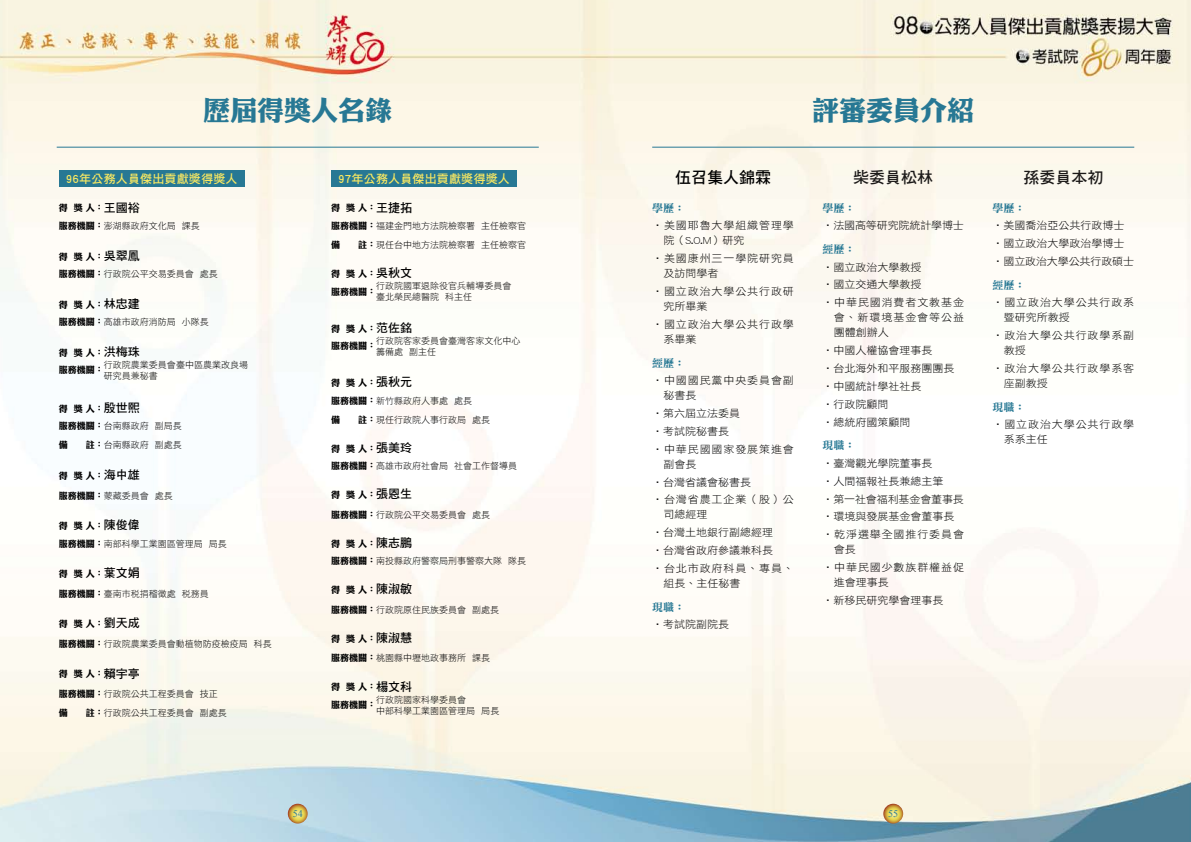
<style>
.page{position:relative;width:1191px;height:842px;background:#fff}
.page>*{position:absolute;margin:0;border:0;box-sizing:border-box;transform-origin:0 0}
.t1{font:27px "DF Li King Hei Std W8";color:#277894}
.t2{font:16px "DF Hei Std W7";color:#1b1918}
.t3{font:16px "DF Hei Std W7";color:#000}
.t4{font:12px "DF Hei Std W7";letter-spacing:.015em;color:#fbe961}
.t5{font:11px "DF Li Song Std W7";color:#277894}
.t6{font:10.4px/17.8px "DF Hei Std W3";color:#000;scale:1.05 1}
.t7{font:10.4px/15px "DF Hei Std W3";letter-spacing:.08em;color:#000;scale:1.05 1}
.t8{font:10.4px/15px "DF Hei Std W3";letter-spacing:.085em;color:#000;scale:1.05 1}
.t9{font:10px "Times New Roman";color:#277894}
.t10{font:9px/19px "DF Hei Std W3";color:#000}
.t11{font:9px/17.5px "DF Li King Hei Std W8";color:#000}
.s1{font-family:"DF Hei Std W7";font-size:12px}
.s2{font-family:"DF Li King Hei Std W8"}
</style>
<div class="page">
<img style="left:0;top:0;width:1191px;height:842px">
<svg style="left:288px;top:804px;width:20px;height:19px"></svg>
<svg style="left:883px;top:804px;width:20px;height:19px"></svg>
<div style="left:59px;top:171px;width:186px;height:16px;background:#277894"></div>
<div style="left:331px;top:171px;width:186px;height:16px;background:#277894"></div>
<hr style="left:57px;top:147px;width:482px;height:1px;background:#277894">
<hr style="left:652px;top:147px;width:482px;height:1px;background:#277894">
<h1 class="t1" style="left:203px;top:96px;width:191px">歷屆得獎人名錄</h1>
<h1 class="t1" style="left:812px;top:96px;width:163px">評審委員介紹</h1>
<h3 class="t4" style="left:66px;top:172px;width:173px">96年公務人員傑出貢獻獎得獎人</h3>
<h3 class="t4" style="left:338px;top:172px;width:173px">97年公務人員傑出貢獻獎得獎人</h3>
<h2 class="t2" style="left:853px;top:169px;width:81px">柴委員松林</h2>
<p class="t5" style="left:822px;top:202px;width:34px">學歷：</p>
<p class="t6" style="left:822px;top:216px;width:136px">‧法國高等研究院統計學博士</p>
<p class="t5" style="left:822px;top:243px;width:34px">經歷：</p>
<p class="t6" style="left:822px;top:258px;width:136px">‧國立政治大學教授<br>‧國立交通大學教授<br>‧中華民國消費者文教基金</p>
<p class="t8" style="left:833px;top:310px;width:126px">會、新環境基金會等公益團體創辦人</p>
<p class="t6" style="left:822px;top:341px;width:127px">‧中國人權協會理事長<br>‧台北海外和平服務團團長‧中國統計學社社長<br>‧行政院顧問<br>‧總統府國策顧問</p>
<p class="t5" style="left:822px;top:439px;width:34px">現職：</p>
<p class="t6" style="left:822px;top:454px;width:136px">‧臺灣觀光學院董事長<br>‧人間福報社長兼總主筆<br>‧第一社會福利基金會董事長‧環境與發展基金會董事長‧乾淨選舉全國推行委員會</p>
<p class="t7" style="left:822px;top:540px;width:136px;line-height:17.8px;text-indent:11px">會長<br>‧中華民國少數族群權益促</p>
<p class="t6" style="left:822px;top:573px;width:117px;text-indent:11px">進會理事長<br>‧新移民研究學會理事長</p>
<h2 class="t3" style="left:675px;top:169px;width:97px">伍召集人錦霖</h2>
<p class="t5" style="left:652px;top:202px;width:34px">學歷：</p>
<p class="t7" style="left:663px;top:218px;width:126px;text-indent:-11px">‧美國耶魯大學組織管理學院（S.O.M）研究</p>
<p class="t7" style="left:663px;top:251px;width:126px;text-indent:-11px">‧美國康州三一學院研究員及訪問學者</p>
<p class="t7" style="left:663px;top:284px;width:126px;text-indent:-11px">‧國立政治大學公共行政研究所畢業</p>
<p class="t7" style="left:663px;top:316px;width:126px;text-indent:-11px">‧國立政治大學公共行政學系畢業</p>
<p class="t5" style="left:652px;top:357px;width:34px">經歷：</p>
<p class="t7" style="left:663px;top:373px;width:126px;text-indent:-11px">‧中國國民黨中央委員會副秘書長</p>
<p class="t6" style="left:652px;top:404px;width:136px">‧第六屆立法委員<br>‧考試院秘書長<br>‧中華民國國家發展策進會</p>
<p class="t6" style="left:652px;top:455px;width:136px;text-indent:11px">副會長<br>‧台灣省議會秘書長<br>‧台灣省農工企業（股）公</p>
<p class="t6" style="left:652px;top:505px;width:136px;text-indent:11px">司總經理<br>‧台灣土地銀行副總經理<br>‧台灣省政府參議兼科長<br>‧台北市政府科員、專員、</p>
<p class="t6" style="left:663px;top:574px;width:75px">組長、主任秘書</p>
<p class="t5" style="left:652px;top:601px;width:34px">現職：</p>
<p class="t6" style="left:652px;top:615px;width:75px">‧考試院副院長</p>
<p class="t11" style="left:331px;top:199px;width:82px">得 獎 人：<span class="s1">王捷拓</span></p>
<p class="t10" style="left:331px;top:216px;width:196px"><span class="s2">服務機關：</span>福建金門地方法院檢察署 主任檢察官<span class="s2">備　　註：</span>現任台中地方法院檢察署 主任檢察官</p>
<p class="t11" style="left:59px;top:199px;width:82px">得 獎 人：<span class="s1">王國裕</span></p>
<p class="t10" style="left:59px;top:216px;width:142px"><span class="s2">服務機關：</span>澎湖縣政府文化局 課長</p>
<p class="t11" style="left:59px;top:247px;width:82px">得 獎 人：<span class="s1">吳翠鳳</span></p>
<p class="t10" style="left:59px;top:264px;width:160px"><span class="s2">服務機關：</span>行政院公平交易委員會 處長</p>
<p class="t11" style="left:331px;top:265px;width:82px">得 獎 人：<span class="s1">吳秋文</span>服務機關：</p>
<p class="t10" style="left:376px;top:281px;width:136px;line-height:11px">行政院國軍退除役官兵輔導委員會臺北榮民總醫院 科主任</p>
<p class="t11" style="left:59px;top:296px;width:82px">得 獎 人：<span class="s1">林忠建</span></p>
<p class="t10" style="left:59px;top:312px;width:151px"><span class="s2">服務機關：</span>高雄市政府消防局 小隊長</p>
<p class="t11" style="left:331px;top:319px;width:82px">得 獎 人：<span class="s1">范佐銘</span>服務機關：</p>
<p class="t10" style="left:376px;top:335px;width:145px;line-height:11px">行政院客家委員會臺灣客家文化中心籌備處 副主任</p>
<p class="t11" style="left:59px;top:344px;width:82px">得 獎 人：<span class="s1">洪梅珠</span>服務機關：</p>
<p class="t10" style="left:104px;top:359px;width:145px;line-height:11px">行政院農業委員會臺中區農業改良場研究員兼秘書</p>
<p class="t11" style="left:331px;top:374px;width:82px">得 獎 人：<span class="s1">張秋元</span></p>
<p class="t10" style="left:331px;top:391px;width:160px"><span class="s2">服務機關：</span>新竹縣政府人事處 處長<br><span class="s2">備　　註：</span>現任行政院人事行政局 處長</p>
<p class="t11" style="left:59px;top:400px;width:82px">得 獎 人：<span class="s1">殷世熙</span></p>
<p class="t10" style="left:59px;top:416px;width:124px"><span class="s2">服務機關：</span>台南縣政府 副局長<span class="s2">備　　註：</span>台南縣政府 副處長</p>
<p class="t11" style="left:331px;top:440px;width:82px">得 獎 人：<span class="s1">張美玲</span></p>
<p class="t10" style="left:331px;top:456px;width:187px"><span class="s2">服務機關：</span>高雄市政府社會局 社會工作督導員</p>
<p class="t11" style="left:59px;top:467px;width:82px">得 獎 人：<span class="s1">海中雄</span></p>
<p class="t10" style="left:59px;top:486px;width:115px"><span class="s2">服務機關：</span>蒙藏委員會 處長</p>
<p class="t11" style="left:331px;top:486px;width:82px">得 獎 人：<span class="s1">張恩生</span></p>
<p class="t10" style="left:331px;top:505px;width:160px"><span class="s2">服務機關：</span>行政院公平交易委員會 處長</p>
<p class="t11" style="left:59px;top:517px;width:82px">得 獎 人：<span class="s1">陳俊偉</span></p>
<p class="t10" style="left:59px;top:534px;width:169px"><span class="s2">服務機關：</span>南部科學工業園區管理局 局長</p>
<p class="t11" style="left:331px;top:535px;width:82px">得 獎 人：<span class="s1">陳志鵬</span></p>
<p class="t10" style="left:331px;top:551px;width:196px"><span class="s2">服務機關：</span>南投縣政府警察局刑事警察大隊 隊長</p>
<p class="t11" style="left:59px;top:565px;width:82px">得 獎 人：<span class="s1">葉文娟</span></p>
<p class="t10" style="left:59px;top:584px;width:151px"><span class="s2">服務機關：</span>臺南巿稅捐稽徵處 稅務員</p>
<p class="t11" style="left:331px;top:581px;width:82px">得 獎 人：<span class="s1">陳淑敏</span></p>
<p class="t10" style="left:331px;top:600px;width:169px"><span class="s2">服務機關：</span>行政院原住民族委員會 副處長</p>
<p class="t11" style="left:59px;top:615px;width:82px">得 獎 人：<span class="s1">劉天成</span></p>
<p class="t10" style="left:59px;top:634px;width:214px"><span class="s2">服務機關：</span>行政院農業委員會動植物防疫檢疫局 科長</p>
<p class="t11" style="left:331px;top:630px;width:82px">得 獎 人：<span class="s1">陳淑慧</span></p>
<p class="t10" style="left:331px;top:648px;width:160px"><span class="s2">服務機關：</span>桃園縣中壢地政事務所 課長</p>
<p class="t11" style="left:59px;top:665px;width:82px">得 獎 人：<span class="s1">賴宇亭</span></p>
<p class="t10" style="left:59px;top:684px;width:169px"><span class="s2">服務機關：</span>行政院公共工程委員會 技正<span class="s2">備　　註：</span>行政院公共工程委員會 副處長</p>
<p class="t11" style="left:331px;top:678px;width:82px">得 獎 人：<span class="s1">楊文科</span>服務機關：</p>
<p class="t10" style="left:376px;top:694px;width:124px;line-height:11px">行政院國家科學委員會<br>中部科學工業園區管理局 局長</p>
<h2 class="t2" style="left:1023px;top:169px;width:82px">孫委員本初</h2>
<p class="t5" style="left:992px;top:202px;width:35px">學歷：</p>
<p class="t6" style="left:992px;top:216px;width:136px">‧美國喬治亞公共行政博士‧國立政治大學政治學博士‧國立政治大學公共行政碩士</p>
<p class="t5" style="left:992px;top:279px;width:35px">經歷：</p>
<p class="t7" style="left:1003px;top:295px;width:126px;text-indent:-11px">‧國立政治大學公共行政系暨研究所教授</p>
<p class="t7" style="left:1003px;top:328px;width:126px;text-indent:-11px">‧政治大學公共行政學系副教授</p>
<p class="t7" style="left:1003px;top:361px;width:126px;text-indent:-11px">‧政治大學公共行政學系客座副教授</p>
<p class="t5" style="left:992px;top:401px;width:35px">現職：</p>
<p class="t7" style="left:1003px;top:417px;width:126px;text-indent:-11px">‧國立政治大學公共行政學系系主任</p>
<p class="t9" style="left:293px;top:807px;width:11px">54</p>
<p class="t9" style="left:888px;top:807px;width:11px">55</p>
</div>
